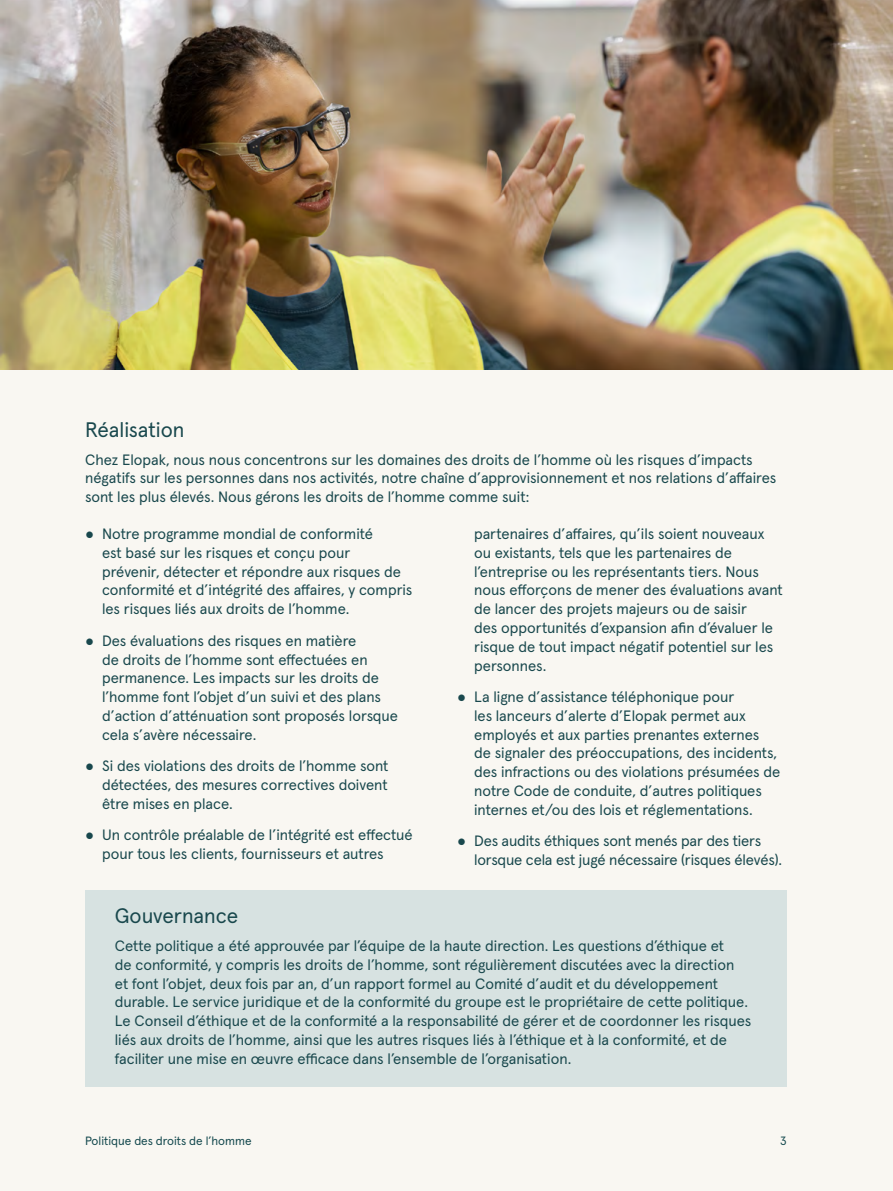
<style>
.page{position:relative;width:893px;height:1191px;background:#f9f7f2}
.page>*{position:absolute;margin:0;border:0;box-sizing:border-box;transform-origin:0 0}
.t1{font:21px "Apercu Pro";color:#19484d}
.t2{font:15px/18.8px "Apercu Pro";color:#19484d}
.t3{font:12px "Apercu Pro";color:#13484d}
.s1{font-family:"Helvetica"}
</style>
<div class="page">
<div style="left:85px;top:890px;width:702px;height:196px;background:#d7e2e1"></div>
<img style="left:0;top:0;width:893px;height:369px">
<h1 class="t1" style="left:85px;top:413px;width:101px">Réalisation</h1>
<p class="t2" style="left:85px;top:449px;width:693px">Chez Elopak, nous nous concentrons sur les domaines des droits de l’homme où les risques d’impacts négatifs sur les personnes dans nos activités, notre chaîne d’approvisionnement et nos relations d’affaires sont les plus élevés. Nous gérons les droits de l’homme comme suit:</p>
<p class="t2" style="left:102px;top:523px;width:312px;text-indent:-17px"><span class="s1">●</span> Notre programme mondial de conformité<br>est basé sur les risques et conçu pour<br>prévenir, détecter et répondre aux risques de conformité et d’intégrité des affaires, y compris les risques liés aux droits de l’homme.</p>
<p class="t2" style="left:102px;top:630px;width:298px;text-indent:-17px"><span class="s1">●</span> Des évaluations des risques en matière<br>de droits de l’homme sont effectuées en permanence. Les impacts sur les droits de l’homme font l’objet d’un suivi et des plans d’action d’atténuation sont proposés lorsque cela s’avère nécessaire.</p>
<p class="t2" style="left:102px;top:755px;width:288px;text-align:justify;text-indent:-17px"><span class="s1">●</span> Si des violations des droits de l’homme sont détectées, des mesures correctives doivent être mises en place.</p>
<p class="t2" style="left:102px;top:824px;width:312px;text-indent:-17px"><span class="s1">●</span> Un contrôle préalable de l’intégrité est effectué pour tous les clients, fournisseurs et autres</p>
<p class="t2" style="left:474px;top:523px;width:310px">partenaires d’affaires, qu’ils soient nouveaux ou existants, tels que les partenaires de l’entreprise ou les représentants tiers. Nous nous efforçons de mener des évaluations avant de lancer des projets majeurs ou de saisir<br>des opportunités d’expansion afin d’évaluer le risque de tout impact négatif potentiel sur les personnes.</p>
<p class="t2" style="left:474px;top:686px;width:308px;text-indent:-17px"><span class="s1">●</span> La ligne d’assistance téléphonique pour<br>les lanceurs d’alerte d’Elopak permet aux employés et aux parties prenantes externes<br>de signaler des préoccupations, des incidents, des infractions ou des violations présumées de notre Code de conduite, d’autres politiques internes et/ou des lois et réglementations.</p>
<p class="t2" style="left:474px;top:830px;width:309px;text-indent:-17px"><span class="s1">●</span> Des audits éthiques sont menés par des tiers lorsque cela est jugé nécessaire (risques élevés).</p>
<h1 class="t1" style="left:115px;top:900px;width:125px">Gouvernance</h1>
<p class="t2" style="left:115px;top:935px;width:638px">Cette politique a été approuvée par l’équipe de la haute direction. Les questions d’éthique et<br>de conformité, y compris les droits de l’homme, sont régulièrement discutées avec la direction et font l’objet, deux fois par an, d’un rapport formel au Comité d’audit et du développement durable. Le service juridique et de la conformité du groupe est le propriétaire de cette politique.<br>Le Conseil d’éthique et de la conformité a la responsabilité de gérer et de coordonner les risques liés aux droits de l’homme, ainsi que les autres risques liés à l’éthique et à la conformité, et de faciliter une mise en œuvre efficace dans l’ensemble de l’organisation.</p>
<p class="t3" style="left:85px;top:1131px;width:168px">Politique des droits de l’homme</p>
<p class="t3" style="left:780px;top:1131px;width:8px">3</p>
</div>
